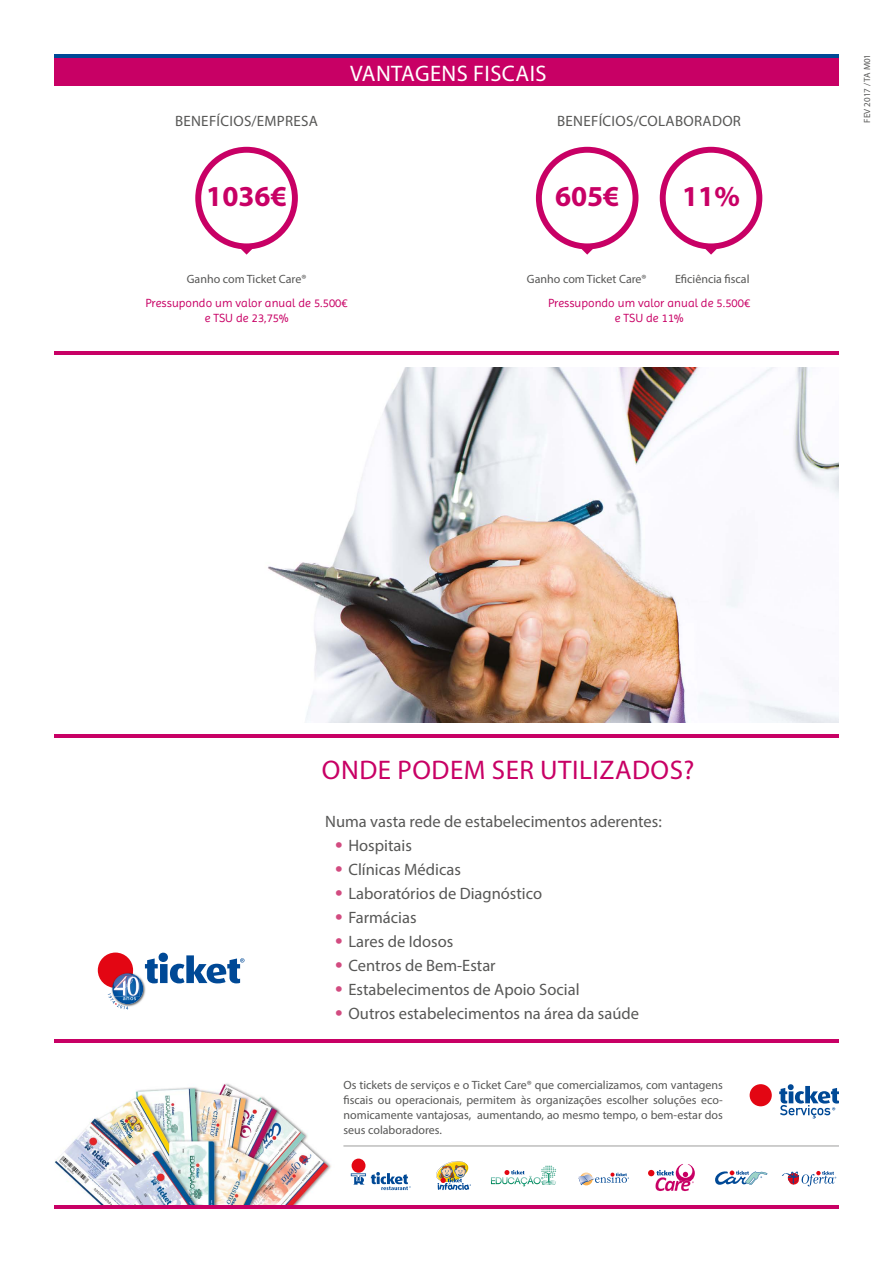
<style>
.page{position:relative;width:893px;height:1263px;background:#fff}
.page>*{position:absolute;margin:0;border:0;box-sizing:border-box;transform-origin:0 0}
.t1{font:700 28.95px "Myriad Pro";color:#c80065}
.t2{font:27px "Myriad Pro";letter-spacing:.02em;color:#c80065}
.t3{font:22.5px "Myriad Pro";letter-spacing:.02em;color:#fff}
.t4{font:16.5px "Myriad Pro";color:#575756}
.t5{font:15px "Myriad Pro";letter-spacing:.02em;color:#575756}
.t6{font:12px/15px "Myriad Pro";color:#575756;text-align:justify}
.t7{font:12px/15px "Imprima";color:#c80065;text-align:center}
.t8{font:9px "Myriad Pro";color:#575756}
.s1{font-size:27px;color:#d24b80}
</style>
<div class="page">
<img style="left:54px;top:1039px;width:287px;height:167px">
<hr style="left:54px;top:1040px;width:785px;height:3px;background:#c80065">
<hr style="left:54px;top:735px;width:785px;height:3px;background:#c80065">
<hr style="left:343px;top:1145px;width:496px;height:1px;background:#9d9d9c">
<div style="left:98px;top:952px;width:35px;height:36px;background:#e30613;border-radius:50%"></div>
<svg style="left:108px;top:952px;width:136px;height:57px"></svg>
<div style="left:750px;top:1084px;width:22px;height:22px;background:#e30613;border-radius:50%"></div>
<svg style="left:779px;top:1084px;width:60px;height:34px"></svg>
<div style="left:54px;top:54px;width:785px;height:31px;background:#c80065"></div>
<hr style="left:54px;top:54px;width:785px;height:3px;background:#004996">
<svg style="left:578px;top:1172px;width:51px;height:13px"></svg>
<svg style="left:436px;top:1161px;width:35px;height:29px"></svg>
<div style="left:352px;top:1158px;width:13px;height:15px;background:#e30613;border-radius:50%"></div>
<svg style="left:351px;top:1172px;width:60px;height:18px"></svg>
<svg style="left:491px;top:1165px;width:65px;height:21px"></svg>
<svg style="left:715px;top:1170px;width:52px;height:15px"></svg>
<svg style="left:648px;top:1164px;width:47px;height:27px"></svg>
<svg style="left:782px;top:1171px;width:54px;height:15px"></svg>
<div style="left:536px;top:147px;width:102px;height:102px;border:6px solid #c80065;border-radius:50%"></div>
<svg style="left:580px;top:248px;width:14px;height:7px"></svg>
<hr style="left:54px;top:352px;width:785px;height:3px;background:#c80065">
<div style="left:195px;top:147px;width:103px;height:102px;border:6px solid #c80065;border-radius:50%"></div>
<svg style="left:240px;top:248px;width:13px;height:7px"></svg>
<div style="left:660px;top:147px;width:102px;height:102px;border:6px solid #c80065;border-radius:50%"></div>
<svg style="left:704px;top:248px;width:14px;height:7px"></svg>
<hr style="left:54px;top:1206px;width:785px;height:3px;background:#c80065">
<img style="left:268px;top:368px;width:571px;height:355px">
<h3 class="t3" style="left:350px;top:59px;width:198px">VANTAGENS FISCAIS</h3>
<p class="t5" style="left:175px;top:112px;width:145px">BENEFÍCIOS/EMPRESA</p>
<p class="t5" style="left:557px;top:112px;width:185px">BENEFÍCIOS/COLABORADOR</p>
<h1 class="t1" style="left:206px;top:180px;width:82px">1036€</h1>
<h1 class="t1" style="left:555px;top:180px;width:66px">605€</h1>
<h1 class="t1" style="left:682px;top:180px;width:59px">11%</h1>
<p class="t6" style="left:187px;top:271px;width:121px">Ganho com Ticket Care®</p>
<p class="t6" style="left:527px;top:271px;width:121px">Ganho com Ticket Care®</p>
<p class="t6" style="left:675px;top:271px;width:76px">Eficiência fiscal</p>
<p class="t7" style="left:145px;top:296px;width:204px">Pressupondo um valor anual de 5.500€ e TSU de 23,75%</p>
<p class="t7" style="left:548px;top:296px;width:204px">Pressupondo um valor anual de 5.500€ e TSU de 11%</p>
<p class="t8" style="left:862px;top:123px;width:70px;rotate:-90deg">FEV 2017 / TA M01</p>
<h2 class="t2" style="left:322px;top:753px;width:374px">ONDE PODEM SER UTILIZADOS?</h2>
<h3 class="t4" style="left:325px;top:811px;width:338px">Numa vasta rede de estabelecimentos aderentes:</h3>
<h3 class="t4" style="left:335px;top:835px;width:78px"><span class="s1">•</span> Hospitais</h3>
<h3 class="t4" style="left:335px;top:859px;width:127px"><span class="s1">•</span> Clínicas Médicas</h3>
<h3 class="t4" style="left:335px;top:883px;width:208px"><span class="s1">•</span> Laboratórios de Diagnóstico</h3>
<h3 class="t4" style="left:335px;top:907px;width:83px"><span class="s1">•</span> Farmácias</h3>
<h3 class="t4" style="left:335px;top:931px;width:120px"><span class="s1">•</span> Lares de Idosos</h3>
<h3 class="t4" style="left:335px;top:955px;width:162px"><span class="s1">•</span> Centros de Bem-Estar</h3>
<h3 class="t4" style="left:335px;top:979px;width:246px"><span class="s1">•</span> Estabelecimentos de Apoio Social</h3>
<h3 class="t4" style="left:335px;top:1003px;width:305px"><span class="s1">•</span> Outros estabelecimentos na área da saúde</h3>
<p class="t6" style="left:343px;top:1077px;width:381px">Os tickets de serviços e o Ticket Care® que comercializamos, com vantagens fiscais ou operacionais, permitem às organizações escolher soluções eco&shy;nomicamente vantajosas, aumentando, ao mesmo tempo, o bem-estar dos seus colaboradores.</p>
</div>
